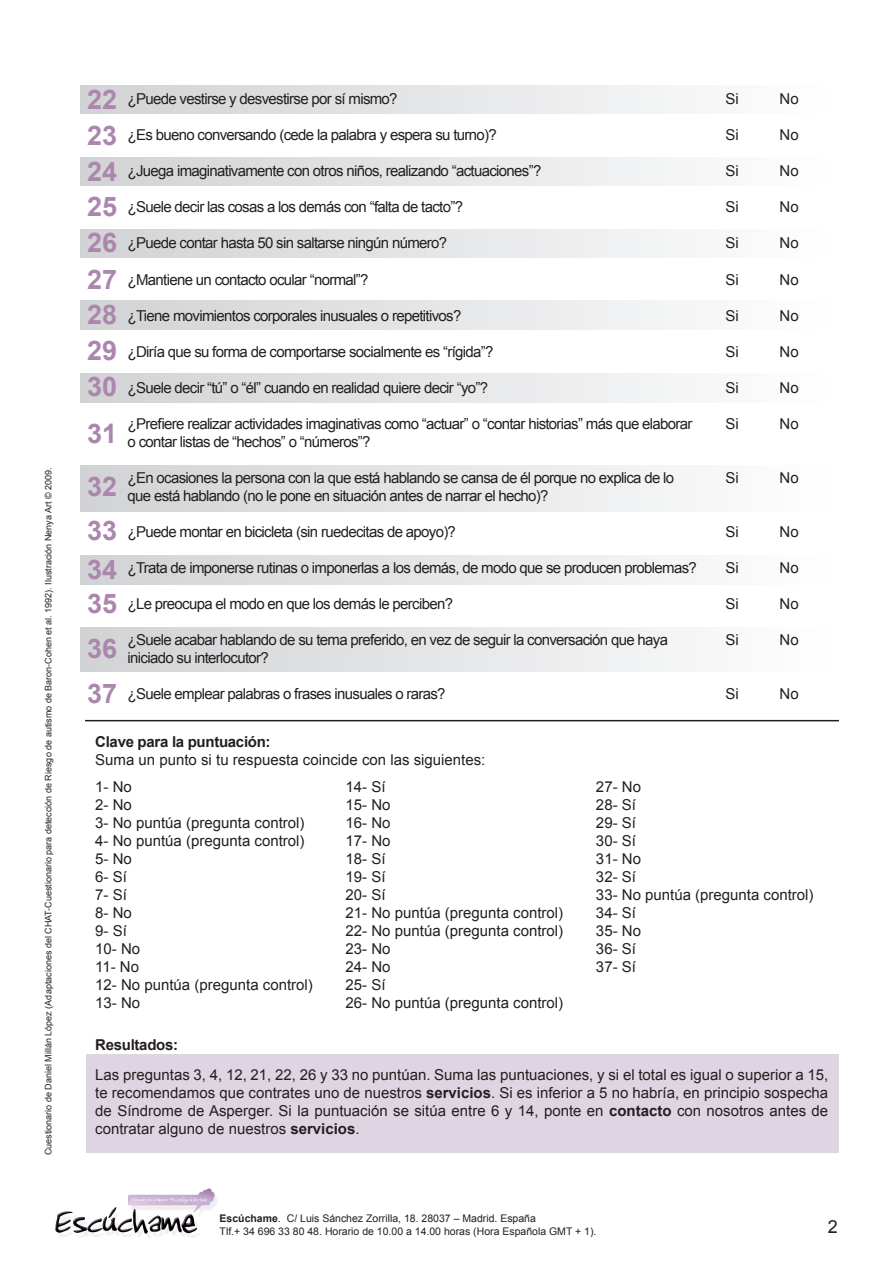
<style>
.page{position:relative;width:893px;height:1263px;background:#fff}
.page>*{position:absolute;margin:0;border:0;box-sizing:border-box;transform-origin:0 0}
.t1{font:700 27px "Arial";color:#ab86ad}
.t2{font:18px "Arial";color:#231f20}
.t3{font:15px/18px "Arial";letter-spacing:-.045em;color:#231f20}
.t4{font:15px "Arial";color:#231f20}
.t5{font:700 15px "Arial";letter-spacing:-.02em;color:#231f20}
.t6{font:10.5px/12.6px "Arial";color:#231f20}
.t7{font:9px "Arial";color:#231f20}
.s1{font-weight:700}
</style>
<div class="page">
<img style="left:55px;top:1188px;width:162px;height:50px">
<div style="left:81px;top:85px;width:757px;height:29px;background:linear-gradient(to right,#d0d2d4,#fefefe)"></div>
<div style="left:81px;top:157px;width:757px;height:29px;background:linear-gradient(to right,#d0d2d4,#fefefe)"></div>
<div style="left:81px;top:229px;width:757px;height:29px;background:linear-gradient(to right,#d0d2d4,#fefefe)"></div>
<div style="left:81px;top:301px;width:757px;height:28px;background:linear-gradient(to right,#d0d2d4,#fefefe)"></div>
<div style="left:81px;top:374px;width:757px;height:28px;background:linear-gradient(to right,#d0d2d4,#fefefe)"></div>
<div style="left:81px;top:466px;width:757px;height:46px;background:linear-gradient(to right,#d0d2d4,#fefefe)"></div>
<div style="left:81px;top:556px;width:757px;height:28px;background:linear-gradient(to right,#d0d2d4,#fefefe)"></div>
<div style="left:81px;top:628px;width:757px;height:44px;background:linear-gradient(to right,#d0d2d4,#fefefe)"></div>
<div style="left:86px;top:1054px;width:752px;height:99px;background:#dfd4e2"></div>
<hr style="left:85px;top:720px;width:754px;height:1px;background:#231f20">
<p class="t7" style="left:42px;top:1155px;width:689px;rotate:-90deg">Cuestionario de Daniel Millán López (Adaptaciones del CHAT-Cuestionario para detección de Riesgo de autismo de Baron-Cohen et al. 1992). Ilustración Nenya Art © 2009.</p>
<p class="t1" style="left:87px;top:82px;width:32px">22</p>
<p class="t1" style="left:87px;top:118px;width:32px">23</p>
<p class="t1" style="left:87px;top:153px;width:32px">24</p>
<p class="t1" style="left:87px;top:189px;width:32px">25</p>
<p class="t1" style="left:87px;top:225px;width:32px">26</p>
<p class="t1" style="left:87px;top:261px;width:32px">27</p>
<p class="t1" style="left:87px;top:297px;width:32px">28</p>
<p class="t1" style="left:87px;top:332px;width:32px">29</p>
<p class="t1" style="left:87px;top:369px;width:32px">30</p>
<p class="t1" style="left:87px;top:416px;width:32px">31</p>
<p class="t1" style="left:87px;top:468px;width:32px">32</p>
<p class="t1" style="left:87px;top:513px;width:32px">33</p>
<p class="t1" style="left:87px;top:551px;width:32px">34</p>
<p class="t1" style="left:87px;top:586px;width:32px">35</p>
<p class="t1" style="left:87px;top:631px;width:32px">36</p>
<p class="t1" style="left:87px;top:676px;width:32px">37</p>
<p class="t3" style="left:128px;top:90px;width:272px">¿Puede vestirse y desvestirse por sí mismo?</p>
<p class="t3" style="left:128px;top:126px;width:371px">¿Es bueno conversando (cede la palabra y espera su turno)?</p>
<p class="t3" style="left:128px;top:162px;width:415px">¿Juega imaginativamente con otros niños, realizando “actuaciones”?</p>
<p class="t3" style="left:128px;top:198px;width:337px">¿Suele decir las cosas a los demás con “falta de tacto”?</p>
<p class="t3" style="left:128px;top:234px;width:321px">¿Puede contar hasta 50 sin saltarse ningún número?</p>
<p class="t3" style="left:128px;top:270px;width:242px">¿Mantiene un contacto ocular “normal”?</p>
<p class="t3" style="left:128px;top:306px;width:335px">¿Tiene movimientos corporales inusuales o repetitivos?</p>
<p class="t3" style="left:128px;top:342px;width:367px">¿Diría que su forma de comportarse socialmente es “rígida”?</p>
<p class="t3" style="left:128px;top:378px;width:362px">¿Suele decir “tú” o “él” cuando en realidad quiere decir “yo”?</p>
<p class="t3" style="left:128px;top:414px;width:566px">¿Prefiere realizar actividades imaginativas como “actuar” o “contar historias” más que elaborar o contar listas de “hechos” o “números”?</p>
<p class="t3" style="left:128px;top:468px;width:548px">¿En ocasiones la persona con la que está hablando se cansa de él porque no explica de lo que está hablando (no le pone en situación antes de narrar el hecho)?</p>
<p class="t3" style="left:128px;top:522px;width:330px">¿Puede montar en bicicleta (sin ruedecitas de apoyo)?</p>
<p class="t3" style="left:128px;top:558px;width:571px">¿Trata de imponerse rutinas o imponerlas a los demás, de modo que se producen problemas?</p>
<p class="t3" style="left:128px;top:594px;width:327px">¿Le preocupa el modo en que los demás le perciben?</p>
<p class="t3" style="left:128px;top:630px;width:542px">¿Suele acabar hablando de su tema preferido, en vez de seguir la conversación que haya iniciado su interlocutor?</p>
<p class="t3" style="left:128px;top:684px;width:320px">¿Suele emplear palabras o frases inusuales o raras?</p>
<p class="t3" style="left:725px;top:90px;width:15px">Si</p>
<p class="t3" style="left:779px;top:90px;width:21px">No</p>
<p class="t3" style="left:725px;top:126px;width:15px">Si</p>
<p class="t3" style="left:779px;top:126px;width:21px">No</p>
<p class="t3" style="left:725px;top:162px;width:15px">Si</p>
<p class="t3" style="left:779px;top:162px;width:21px">No</p>
<p class="t3" style="left:725px;top:198px;width:15px">Si</p>
<p class="t3" style="left:779px;top:198px;width:21px">No</p>
<p class="t3" style="left:725px;top:234px;width:15px">Si</p>
<p class="t3" style="left:779px;top:234px;width:21px">No</p>
<p class="t3" style="left:725px;top:270px;width:15px">Si</p>
<p class="t3" style="left:779px;top:270px;width:21px">No</p>
<p class="t3" style="left:725px;top:306px;width:15px">Si</p>
<p class="t3" style="left:779px;top:306px;width:21px">No</p>
<p class="t3" style="left:725px;top:342px;width:15px">Si</p>
<p class="t3" style="left:779px;top:342px;width:21px">No</p>
<p class="t3" style="left:725px;top:378px;width:15px">Si</p>
<p class="t3" style="left:779px;top:378px;width:21px">No</p>
<p class="t3" style="left:725px;top:414px;width:15px">Si</p>
<p class="t3" style="left:779px;top:414px;width:21px">No</p>
<p class="t3" style="left:725px;top:468px;width:15px">Si</p>
<p class="t3" style="left:779px;top:468px;width:21px">No</p>
<p class="t3" style="left:725px;top:522px;width:15px">Si</p>
<p class="t3" style="left:779px;top:522px;width:21px">No</p>
<p class="t3" style="left:725px;top:558px;width:15px">Si</p>
<p class="t3" style="left:779px;top:558px;width:21px">No</p>
<p class="t3" style="left:725px;top:594px;width:15px">Si</p>
<p class="t3" style="left:779px;top:594px;width:21px">No</p>
<p class="t3" style="left:725px;top:630px;width:15px">Si</p>
<p class="t3" style="left:779px;top:630px;width:21px">No</p>
<p class="t3" style="left:725px;top:684px;width:15px">Si</p>
<p class="t3" style="left:779px;top:684px;width:21px">No</p>
<p class="t5" style="left:95px;top:731px;width:177px">Clave para la puntuación:</p>
<p class="t4" style="left:95px;top:749px;width:392px">Suma un punto si tu respuesta coincide con las siguientes:</p>
<p class="t3" style="left:95px;top:778px;width:38px">1- No</p>
<p class="t3" style="left:95px;top:796px;width:38px">2- No</p>
<p class="t4" style="left:95px;top:813px;width:211px">3- No puntúa (pregunta control)</p>
<p class="t4" style="left:95px;top:831px;width:211px">4- No puntúa (pregunta control)</p>
<p class="t3" style="left:95px;top:850px;width:38px">5- No</p>
<p class="t3" style="left:95px;top:868px;width:33px">6- Sí</p>
<p class="t3" style="left:95px;top:886px;width:33px">7- Sí</p>
<p class="t3" style="left:95px;top:904px;width:38px">8- No</p>
<p class="t3" style="left:95px;top:922px;width:33px">9- Sí</p>
<p class="t3" style="left:95px;top:940px;width:47px">10- No</p>
<p class="t3" style="left:95px;top:958px;width:45px">11- No</p>
<p class="t4" style="left:95px;top:975px;width:219px">12- No puntúa (pregunta control)</p>
<p class="t3" style="left:95px;top:994px;width:47px">13- No</p>
<p class="t3" style="left:346px;top:778px;width:42px">14- Sí</p>
<p class="t3" style="left:346px;top:796px;width:47px">15- No</p>
<p class="t3" style="left:346px;top:814px;width:47px">16- No</p>
<p class="t3" style="left:346px;top:832px;width:47px">17- No</p>
<p class="t3" style="left:346px;top:850px;width:42px">18- Sí</p>
<p class="t3" style="left:346px;top:868px;width:42px">19- Sí</p>
<p class="t3" style="left:346px;top:886px;width:42px">20- Sí</p>
<p class="t4" style="left:346px;top:903px;width:219px">21- No puntúa (pregunta control)</p>
<p class="t4" style="left:346px;top:921px;width:219px">22- No puntúa (pregunta control)</p>
<p class="t3" style="left:346px;top:940px;width:47px">23- No</p>
<p class="t3" style="left:346px;top:958px;width:47px">24- No</p>
<p class="t3" style="left:346px;top:976px;width:42px">25- Sí</p>
<p class="t4" style="left:346px;top:993px;width:219px">26- No puntúa (pregunta control)</p>
<p class="t3" style="left:596px;top:778px;width:47px">27- No</p>
<p class="t3" style="left:596px;top:796px;width:42px">28- Sí</p>
<p class="t3" style="left:596px;top:814px;width:42px">29- Sí</p>
<p class="t3" style="left:596px;top:832px;width:42px">30- Sí</p>
<p class="t3" style="left:596px;top:850px;width:47px">31- No</p>
<p class="t3" style="left:596px;top:868px;width:42px">32- Sí</p>
<p class="t4" style="left:596px;top:885px;width:219px">33- No puntúa (pregunta control)</p>
<p class="t3" style="left:596px;top:904px;width:42px">34- Sí</p>
<p class="t3" style="left:596px;top:922px;width:47px">35- No</p>
<p class="t3" style="left:596px;top:940px;width:42px">36- Sí</p>
<p class="t3" style="left:596px;top:958px;width:42px">37- Sí</p>
<p class="t5" style="left:95px;top:1035px;width:84px">Resultados:</p>
<p class="t3" style="left:95px;top:1066px;width:735px;text-align:justify">Las preguntas 3, 4, 12, 21, 22, 26 y 33 no puntúan. Suma las puntuaciones, y si el total es igual o superior a 15, te recomendamos que contrates uno de nuestros <span class="s1">servicios</span>. Si es inferior a 5 no habría, en principio sospecha de Síndrome de Asperger. Si la puntuación se sitúa entre 6 y 14, ponte en <span class="s1">contacto</span> con nosotros antes de contratar alguno de nuestros <span class="s1">servicios</span>.</p>
<p class="t6" style="left:220px;top:1212px;width:378px"><span class="s1">Escúchame</span>. C/ Luis Sánchez Zorrilla, 18. 28037 – Madrid. España<br>Tlf.+ 34 696 33 80 48. Horario de 10.00 a 14.00 horas (Hora Española GMT + 1).</p>
<p class="t2" style="left:828px;top:1215px;width:12px">2</p>
</div>
